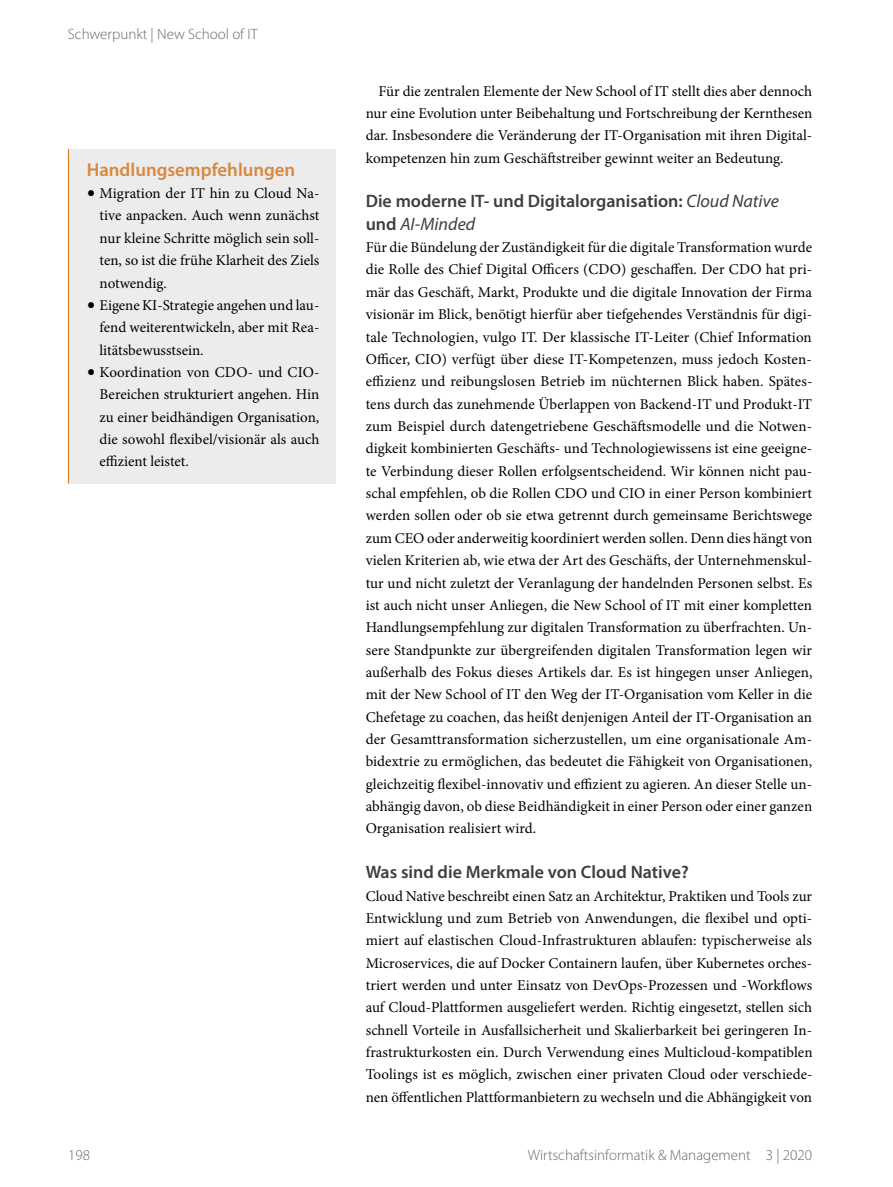
<style>
.page{position:relative;width:893px;height:1187px;background:#fff}
.page>*{position:absolute;margin:0;border:0;box-sizing:border-box;transform-origin:0 0}
.t1{font:600 18.75px "Myriad Pro";color:#d9873e}
.t2{font:600 18px/22.4px "Myriad Pro";color:#3e3e3d}
.t3{font:15px/22.4px "Minion Pro";color:#000;text-align:justify}
.t4{font:300 15px "Myriad Pro";color:#676767}
.s1{font-size:22.5px}
.s2{font-weight:400;font-style:italic}
</style>
<div class="page">
<div style="left:68px;top:149px;width:268px;height:334px;background:#ececec"></div>
<hr style="left:68px;top:149px;width:1px;height:334px;background:#d47118">
<p class="t4" style="left:68px;top:25px;width:191px">Schwerpunkt | New School of IT</p>
<p class="t1" style="left:87px;top:157px;width:210px">Handlungsempfehlungen</p>
<p class="t3" style="left:100px;top:182px;width:221px;text-indent:-13px"><span class="s1">•</span> Migration der IT hin zu Cloud Na&shy;tive anpacken. Auch wenn zunächst nur kleine Schritte möglich sein soll&shy;ten, so ist die frühe Klarheit des Ziels notwendig.</p>
<p class="t3" style="left:100px;top:294px;width:221px;text-indent:-13px"><span class="s1">•</span> Eigene KI-Strategie angehen und lau&shy;fend weiterentwickeln, aber mit Rea&shy;litätsbewusstsein.</p>
<p class="t3" style="left:100px;top:361px;width:221px;text-indent:-13px"><span class="s1">•</span> Koordination von CDO- und CIO-Bereichen strukturiert angehen. Hin zu einer beidhändigen Organisation, die sowohl flexibel/visionär als auch effizient leistet.</p>
<p class="t3" style="left:366px;top:80px;width:448px;text-indent:13px">Für die zentralen Elemente der New School of IT stellt dies aber dennoch nur eine Evolution unter Beibehaltung und Fortschreibung der Kernthesen dar. Insbesondere die Veränderung der IT-Organisation mit ihren Digital&shy;kompetenzen hin zum Geschäftstreiber gewinnt weiter an Bedeutung.</p>
<p class="t2" style="left:366px;top:190px;width:415px">Die moderne IT- und Digitalorganisation: <span class="s2">Cloud Native </span>und <span class="s2">AI-Minded</span></p>
<p class="t3" style="left:366px;top:236px;width:448px">Für die Bündelung der Zuständigkeit für die digitale Transformation wurde die Rolle des Chief Digital Officers (CDO) geschaffen. Der CDO hat pri&shy;mär das Geschäft, Markt, Produkte und die digitale Innovation der Firma visionär im Blick, benötigt hierfür aber tiefgehendes Verständnis für digi&shy;tale Technologien, vulgo IT. Der klassische IT-Leiter (Chief Information Officer, CIO) verfügt über diese IT-Kompetenzen, muss jedoch Kosten&shy;effizienz und reibungslosen Betrieb im nüchternen Blick haben. Spätes&shy;tens durch das zunehmende Überlappen von Backend-IT und Produkt-IT zum Beispiel durch datengetriebene Geschäftsmodelle und die Notwen&shy;digkeit kombinierten Geschäfts- und Technologiewissens ist eine geeigne&shy;te Verbindung dieser Rollen erfolgsentscheidend. Wir können nicht pau&shy;schal empfehlen, ob die Rollen CDO und CIO in einer Person kombiniert werden sollen oder ob sie etwa getrennt durch gemeinsame Berichtswege zum CEO oder anderweitig koordiniert werden sollen. Denn dies hängt von vielen Kriterien ab, wie etwa der Art des Geschäfts, der Unternehmenskul&shy;tur und nicht zuletzt der Veranlagung der handelnden Personen selbst. Es ist auch nicht unser Anliegen, die New School of IT mit einer kompletten Handlungsempfehlung zur digitalen Transformation zu überfrachten. Un&shy;sere Standpunkte zur übergreifenden digitalen Transformation legen wir außerhalb des Fokus dieses Artikels dar. Es ist hingegen unser Anliegen, mit der New School of IT den Weg der IT-Organisation vom Keller in die Chefetage zu coachen, das heißt denjenigen Anteil der IT-Organisation an der Gesamttransformation sicherzustellen, um eine organisationale Am&shy;bidextrie zu ermöglichen, das bedeutet die Fähigkeit von Organisationen, gleichzeitig flexibel-innovativ und effizient zu agieren. An dieser Stelle un&shy;abhängig davon, ob diese Beidhändigkeit in einer Person oder einer ganzen Organisation realisiert wird.</p>
<p class="t2" style="left:366px;top:860px;width:324px">Was sind die Merkmale von Cloud Native?</p>
<p class="t3" style="left:366px;top:884px;width:448px">Cloud Native beschreibt einen Satz an Architektur, Praktiken und Tools zur Entwicklung und zum Betrieb von Anwendungen, die flexibel und opti&shy;miert auf elastischen Cloud-Infrastrukturen ablaufen: typischerweise als Microservices, die auf Docker Containern laufen, über Kubernetes orches&shy;triert werden und unter Einsatz von DevOps-Prozessen und -Workflows auf Cloud-Plattformen ausgeliefert werden. Richtig eingesetzt, stellen sich schnell Vorteile in Ausfallsicherheit und Skalierbarkeit bei geringeren In&shy;frastrukturkosten ein. Durch Verwendung eines Multicloud-kompatiblen Toolings ist es möglich, zwischen einer privaten Cloud oder verschiede&shy;nen öffentlichen Plattformanbietern zu wechseln und die Abhängigkeit von</p>
<p class="t4" style="left:68px;top:1145px;width:23px">198</p>
<p class="t4" style="left:528px;top:1145px;width:286px">Wirtschaftsinformatik &amp; Management 3 | 2020</p>
</div>
